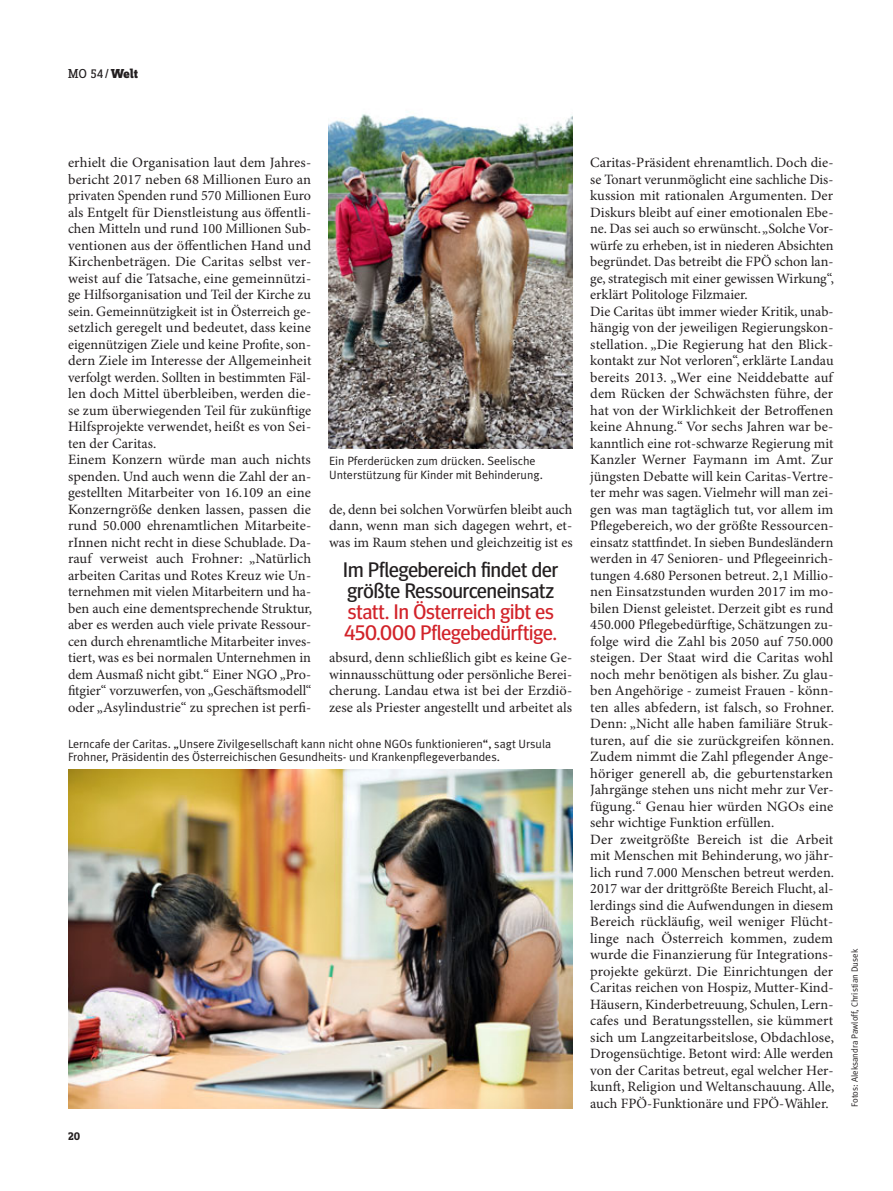
<style>
.page{position:relative;width:893px;height:1191px;background:#fff}
.page>*{position:absolute;margin:0;border:0;box-sizing:border-box;transform-origin:0 0}
.t1{font:21px/21px "Meta Headline";color:#d2232a}
.t2{font:21px/21px "Meta Headline";color:#231f20}
.t3{font:14.25px/16.5px "Minion Pro";letter-spacing:.005em;color:#231f20;text-align:justify}
.t4{font:13.5px "Zine Slab Dis";color:#231f20}
.t5{font:12px/13.5px "Meta Plus Normal";color:#231f20}
.t6{font:700 12px "Zine Slab Dis";color:#231f20}
.t7{font:9px "Meta Plus Normal";color:#231f20}
.s1{font-weight:800}
</style>
<div class="page">
<img style="left:68px;top:770px;width:505px;height:338px">
<img style="left:329px;top:114px;width:244px;height:334px">
<p class="t4" style="left:68px;top:66px;width:71px">MO 54 / <span class="s1">Welt</span></p>
<p class="t3" style="left:68px;top:155px;width:246px;text-align:left">erhielt die Organisation laut dem Jahres&shy;bericht 2017 neben 68 Millionen Euro an privaten Spenden rund 570 Millionen Euro als Entgelt für Dienstleistung aus öffentli&shy;chen Mitteln und rund 100 Millionen Sub&shy;ventionen aus der öffentlichen Hand und Kirchenbeträgen. Die Caritas selbst ver&shy;weist auf die Tatsache, eine gemeinnützi&shy;ge Hilfsorganisation und Teil der Kirche zu sein. Gemeinnützigkeit ist in Österreich ge&shy;setzlich geregelt und bedeutet, dass keine eigennützigen Ziele und keine Profite, son&shy;dern Ziele im Interesse der Allgemeinheit verfolgt werden. Sollten in bestimmten Fäl&shy;len doch Mittel überbleiben, werden die&shy;se zum überwiegenden Teil für zukünftige Hilfsprojekte verwendet, heißt es von Sei&shy;ten der Caritas.<br>Einem Konzern würde man auch nichts spenden. Und auch wenn die Zahl der an&shy;gestellten Mitarbeiter von 16.109 an eine Konzerngröße denken lassen, passen die rund 50.000 ehrenamtlichen Mitarbeite&shy;rInnen nicht recht in diese Schublade. Da&shy;rauf verweist auch Frohner: „Natürlich arbeiten Caritas und Rotes Kreuz wie Un&shy;ternehmen mit vielen Mitarbeitern und ha&shy;ben auch eine dementsprechende Struktur, aber es werden auch viele private Ressour&shy;cen durch ehrenamtliche Mitarbeiter inves&shy;tiert, was es bei normalen Unternehmen in dem Ausmaß nicht gibt.“ Einer NGO „Pro&shy;fitgier“ vorzuwerfen, von „Geschäftsmodell“ oder „Asylindustrie“ zu sprechen ist perfi-</p>
<p class="t3" style="left:590px;top:155px;width:246px;text-align:left">Caritas-Präsident ehrenamtlich. Doch die&shy;se Tonart verunmöglicht eine sachliche Dis&shy;kussion mit rationalen Argumenten. Der Diskurs bleibt auf einer emotionalen Ebe&shy;ne. Das sei auch so erwünscht. „Solche Vor&shy;würfe zu erheben, ist in niederen Absichten begründet. Das betreibt die FPÖ schon lan&shy;ge, strategisch mit einer gewissen Wirkung“, erklärt Politologe Filzmaier.<br>Die Caritas übt immer wieder Kritik, unab&shy;hängig von der jeweiligen Regierungskon&shy;stellation. „Die Regierung hat den Blick&shy;kontakt zur Not verloren“, erklärte Landau bereits 2013. „Wer eine Neiddebatte auf dem Rücken der Schwächsten führe, der hat von der Wirklichkeit der Betroffenen keine Ahnung.“ Vor sechs Jahren war be&shy;kanntlich eine rot-schwarze Regierung mit Kanzler Werner Faymann im Amt. Zur jüngsten Debatte will kein Caritas-Vertre&shy;ter mehr was sagen. Vielmehr will man zei&shy;gen was man tagtäglich tut, vor allem im Pflegebereich, wo der größte Ressourcen&shy;einsatz stattfindet. In sieben Bundesländern werden in 47 Senioren- und Pflegeeinrich&shy;tungen 4.680 Personen betreut. 2,1 Millio&shy;nen Einsatzstunden wurden 2017 im mo&shy;bilen Dienst geleistet. Derzeit gibt es rund 450.000 Pflegebedürftige, Schätzungen zu&shy;folge wird die Zahl bis 2050 auf 750.000 steigen. Der Staat wird die Caritas wohl noch mehr benötigen als bisher. Zu glau&shy;ben Angehörige - zumeist Frauen - könn&shy;ten alles abfedern, ist falsch, so Frohner.<br>Denn: „Nicht alle haben familiäre Struk&shy;turen, auf die sie zurückgreifen können.<br>Zudem nimmt die Zahl pflegender Ange&shy;höriger generell ab, die geburtenstarken Jahrgänge stehen uns nicht mehr zur Ver&shy;fügung.“ Genau hier würden NGOs eine sehr wichtige Funktion erfüllen.<br>Der zweitgrößte Bereich ist die Arbeit mit Menschen mit Behinderung, wo jähr&shy;lich rund 7.000 Menschen betreut werden.<br>2017 war der drittgrößte Bereich Flucht, al&shy;lerdings sind die Aufwendungen in diesem Bereich rückläufig, weil weniger Flücht&shy;linge nach Österreich kommen, zudem wurde die Finanzierung für Integrations&shy;projekte gekürzt. Die Einrichtungen der Caritas reichen von Hospiz, Mutter-Kind-Häusern, Kinderbetreuung, Schulen, Lern&shy;cafes und Beratungsstellen, sie kümmert sich um Langzeitarbeitslose, Obdachlose, Drogensüchtige. Betont wird: Alle werden von der Caritas betreut, egal welcher Her&shy;kunft, Religion und Weltanschauung. Alle, auch FPÖ-Funktionäre und FPÖ-Wähler.</p>
<p class="t5" style="left:329px;top:455px;width:215px">Ein Pferderücken zum drücken. Seelische<br>Unterstützung für Kinder mit Behinderung.</p>
<p class="t3" style="left:329px;top:502px;width:245px">de, denn bei solchen Vorwürfen bleibt auch dann, wenn man sich dagegen wehrt, et&shy;was im Raum stehen und gleichzeitig ist es</p>
<h1 class="t2" style="left:343px;top:560px;width:216px">Im Pflegebereich findet der größte Ressourceneinsatz</h1>
<h1 class="t1" style="left:345px;top:602px;width:214px">statt. In Österreich gibt es<br>450.000 Pflegebedürftige.</h1>
<p class="t3" style="left:329px;top:650px;width:245px">absurd, denn schließlich gibt es keine Ge&shy;winnausschüttung oder persönliche Berei&shy;cherung. Landau etwa ist bei der Erzdiö&shy;zese als Priester angestellt und arbeitet als</p>
<p class="t5" style="left:68px;top:738px;width:485px">Lerncafe der Caritas. „Unsere Zivilgesellschaft kann nicht ohne NGOs funktionieren“, sagt Ursula<br>Frohner, Präsidentin des Österreichischen Gesundheits- und Krankenpflegeverbandes.</p>
<p class="t6" style="left:68px;top:1128px;width:14px">20</p>
<p class="t7" style="left:851px;top:1107px;width:159px;rotate:-90deg">Fotos: Aleksandra Pawloff, Christian Dusek</p>
</div>
